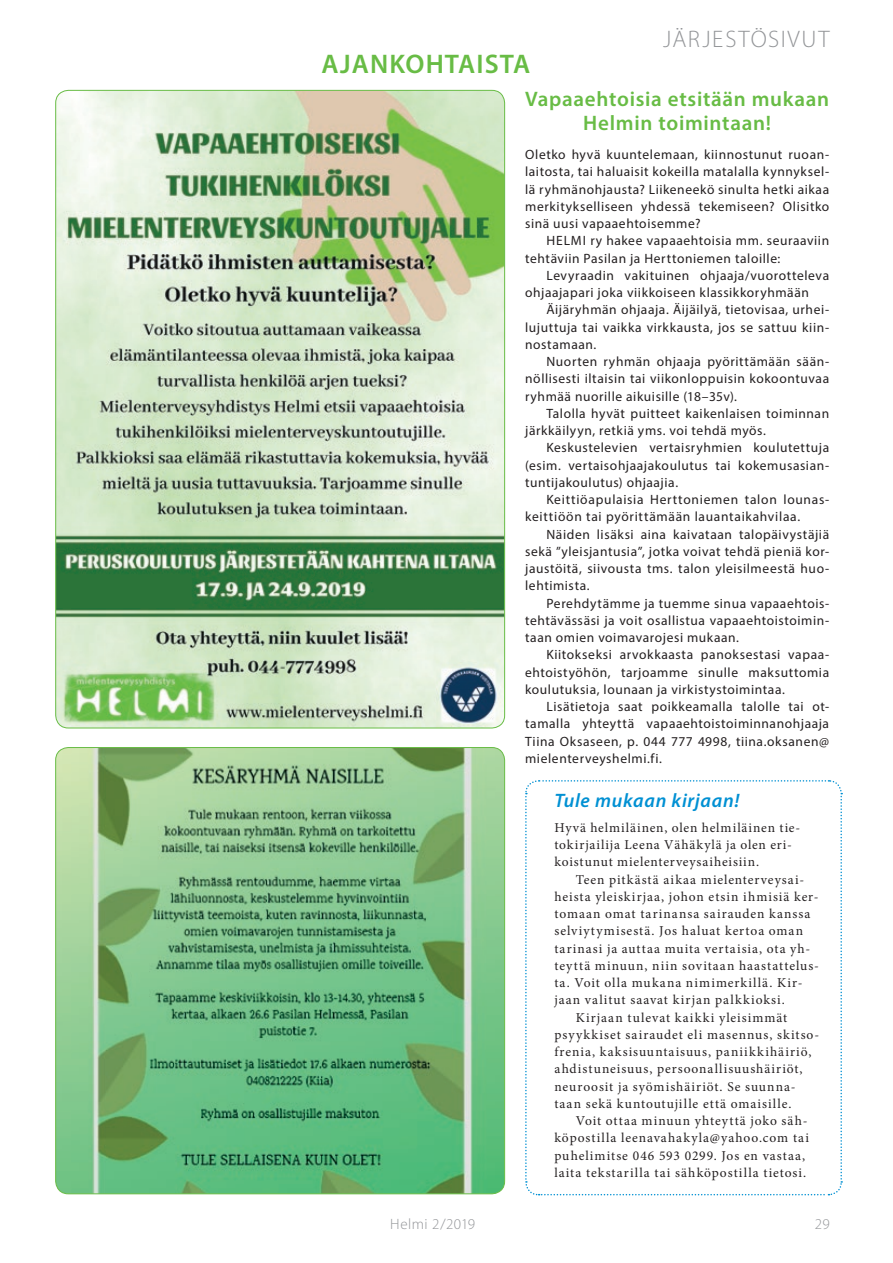
<style>
.page{position:relative;width:893px;height:1263px;background:#fff}
.page>*{position:absolute;margin:0;border:0;box-sizing:border-box;transform-origin:0 0}
.t1{font:600 27px "Myriad Pro";color:#68bc45}
.t2{font:300 24px "Myriad Pro";color:#939598}
.t3{font:600 21px/24px "Myriad Pro";letter-spacing:.03em;color:#68bc45;text-align:center}
.t4{font:italic 600 19.5px "Myriad Pro";color:#0090d3}
.t5{font:300 15px "Myriad Pro";letter-spacing:.03em;color:#939598}
.t6{font:13.5px/17.2px "Myriad Pro";letter-spacing:.045em;color:#231f20;text-align:justify}
.t7{font:13.5px/17.2px "Minion Pro";letter-spacing:.075em;color:#231f20}
</style>
<div class="page">
<img style="left:56px;top:90px;width:449px;height:638px">
<img style="left:56px;top:747px;width:449px;height:447px">
<svg style="left:525px;top:780px;width:318px;height:416px"></svg>
<h1 class="t1" style="left:322px;top:47px;width:18px">AJANKO</h1>
<h1 class="t1" style="left:426px;top:47px;width:105px">HTAIS TA</h1>
<h2 class="t2" style="left:663px;top:26px;width:24px">JÄRJEST</h2>
<h2 class="t2" style="left:751px;top:26px;width:66px">ÖSIVUT</h2>
<h3 class="t3" style="left:525px;top:86px;width:306px">Vapaaehtoisia etsitään mukaan<br>Helmin toimintaan!</h3>
<p class="t6" style="left:525px;top:146px;width:306px">Oletko hyvä kuuntelemaan, kiinnostunut ruoan&shy;laitosta, tai haluaisit kokeilla matalalla kynnyksel&shy;lä ryhmänohjausta? Liikeneekö sinulta hetki aikaa merkitykselliseen yhdessä tekemiseen? Olisitko sinä uusi vapaaehtoisemme?</p>
<p class="t6" style="left:525px;top:232px;width:306px;text-indent:21px">Helmi ry hakee vapaaehtoisia mm. seuraaviin tehtäviin Pasilan ja Herttoniemen taloille:</p>
<p class="t6" style="left:525px;top:266px;width:306px;text-indent:21px">Levyraadin vakituinen ohjaaja/vuorotteleva ohjaajapari joka viikkoiseen klassikkoryhmään</p>
<p class="t6" style="left:525px;top:301px;width:306px;text-indent:21px">Äijäryhmän ohjaaja. Äijäilyä, tietovisaa, urhei&shy;lujuttuja tai vaikka virkkausta, jos se sattuu kiin&shy;nostamaan.</p>
<p class="t6" style="left:525px;top:353px;width:306px;text-indent:21px">Nuorten ryhmän ohjaaja pyörittämään sään&shy;nöllisesti iltaisin tai viikonloppuisin kokoontuvaa ryhmää nuorille aikuisille (18–35v).</p>
<p class="t6" style="left:525px;top:404px;width:306px;text-indent:21px">Talolla hyvät puitteet kaikenlaisen toiminnan järkkäilyyn, retkiä yms. voi tehdä myös.</p>
<p class="t6" style="left:525px;top:439px;width:306px;text-indent:21px">Keskustelevien vertaisryhmien koulutettuja (esim. vertaisohjaajakoulutus tai kokemusasian&shy;tuntijakoulutus) ohjaajia.</p>
<p class="t6" style="left:525px;top:491px;width:306px;text-indent:21px">Keittiöapulaisia Herttoniemen talon lounas&shy;keittiöön tai pyörittämään lauantaikahvilaa.</p>
<p class="t6" style="left:525px;top:525px;width:306px;text-indent:21px">Näiden lisäksi aina kaivataan talopäivystäjiä sekä ”yleisjantusia”, jotka voivat tehdä pieniä kor&shy;jaustöitä, siivousta tms. talon yleisilmeestä huo&shy;lehtimista.</p>
<p class="t6" style="left:525px;top:594px;width:306px;text-indent:21px">Perehdytämme ja tuemme sinua vapaaehtois&shy;tehtävässäsi ja voit osallistua vapaaehtoistoimin&shy;taan omien voimavarojesi mukaan.</p>
<p class="t6" style="left:525px;top:646px;width:306px;text-indent:21px">Kiitokseksi arvokkaasta panoksestasi vapaa&shy;ehtoistyöhön, tarjoamme sinulle maksuttomia koulutuksia, lounaan ja virkistystoimintaa.</p>
<p class="t6" style="left:525px;top:698px;width:306px;text-indent:21px">Lisätietoja saat poikkeamalla talolle tai ot&shy;tamalla yhteyttä vapaaehtoistoiminnanohjaaja Tiina Oksaseen, p. 044 777 4998, tiina.oksanen@ mielenterveyshelmi.fi.</p>
<p class="t5" style="left:390px;top:1215px;width:86px">HELMI 2/2019</p>
<h3 class="t4" style="left:554px;top:788px;width:186px">Tule mukaan kirjaan!</h3>
<p class="t7" style="left:554px;top:819px;width:247px">Hyvä helmiläinen, olen helmiläinen tie&shy;tokirjailija Leena Vähäkylä ja olen eri&shy;koistunut mielenterveysaiheisiin.</p>
<p class="t7" style="left:576px;top:871px;width:230px">Teen pitkästä aikaa mielenterveysai-</p>
<p class="t7" style="left:554px;top:888px;width:266px">heista yleiskirjaa, johon etsin ihmisiä ker-</p>
<p class="t7" style="left:554px;top:905px;width:257px">tomaan omat tarinansa sairauden kanssa</p>
<p class="t7" style="left:554px;top:922px;width:250px">selviytymisestä. Jos haluat kertoa oman</p>
<p class="t7" style="left:554px;top:940px;width:257px">tarinasi ja auttaa muita vertaisia, ota yh-</p>
<p class="t7" style="left:554px;top:957px;width:266px">teyttä minuun, niin sovitaan haastattelus-</p>
<p class="t7" style="left:554px;top:974px;width:250px">ta. Voit olla mukana nimimerkillä. Kir-</p>
<p class="t7" style="left:554px;top:991px;width:232px">jaan valitut saavat kirjan palkkioksi.</p>
<p class="t7" style="left:576px;top:1009px;width:213px">Kirjaan tulevat kaikki yleisimmät</p>
<p class="t7" style="left:554px;top:1026px;width:266px">psyykkiset sairaudet eli masennus, skitso-</p>
<p class="t7" style="left:554px;top:1043px;width:259px">frenia, kaksisuuntaisuus, paniikkihäiriö,</p>
<p class="t7" style="left:554px;top:1060px;width:250px">ahdistuneisuus, persoonallisuushäiriöt,</p>
<p class="t7" style="left:554px;top:1078px;width:243px">neuroosit ja syömishäiriöt. Se suunna-</p>
<p class="t7" style="left:554px;top:1095px;width:239px">taan sekä kuntoutujille että omaisille.</p>
<p class="t7" style="left:576px;top:1112px;width:233px">Voit ottaa minuun yhteyttä joko säh-</p>
<p class="t7" style="left:554px;top:1129px;width:256px">köpostilla leenavahakyla@yahoo.com tai</p>
<p class="t7" style="left:554px;top:1147px;width:252px">puhelimitse 046 593 0299. Jos en vastaa,</p>
<p class="t7" style="left:554px;top:1164px;width:253px">laita tekstarilla tai sähköpostilla tietosi.</p>
<p class="t5" style="left:815px;top:1215px;width:17px">29</p>
</div>
